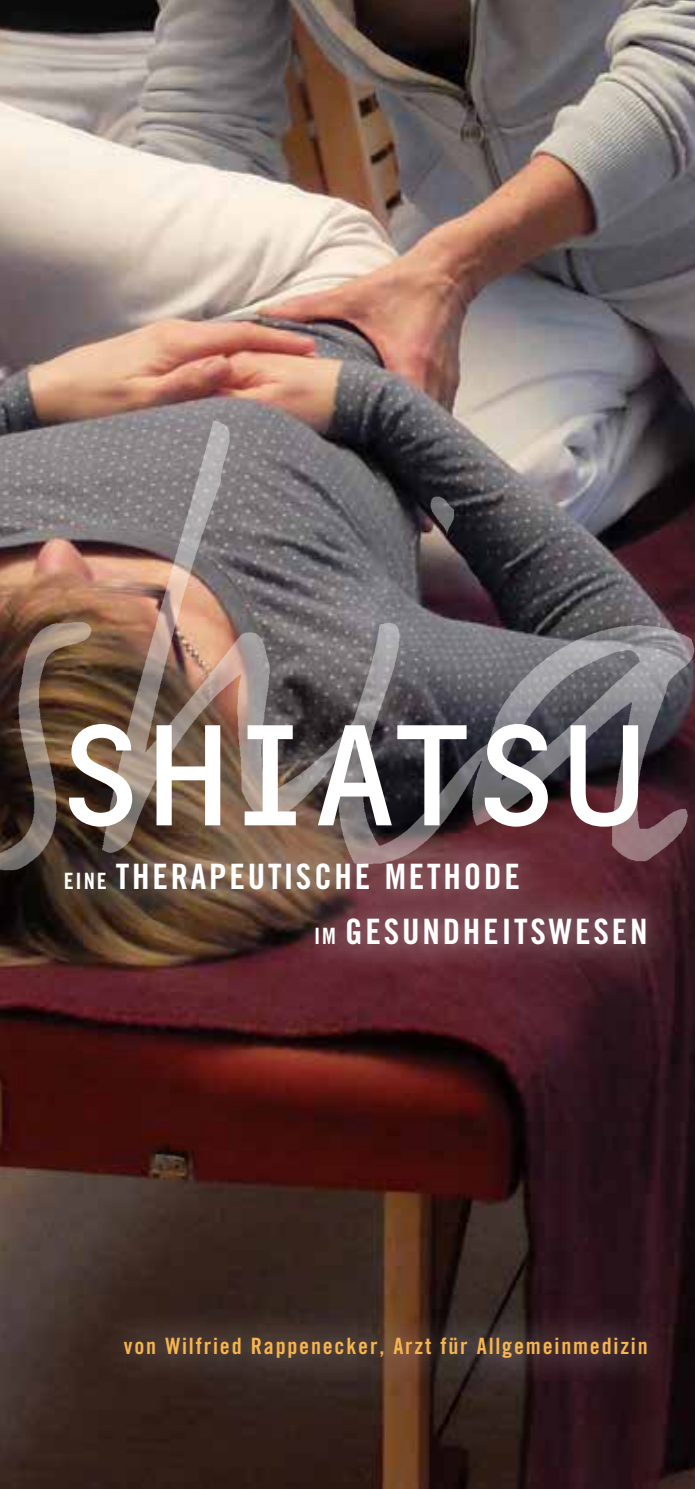
<style>
.page{position:relative;width:695px;height:1489px;background:#fff}
.page>*{position:absolute;margin:0;border:0;box-sizing:border-box;transform-origin:0 0}
.t1{font:147.5px "OCR Buero";letter-spacing:-.15em;color:#fff}
.t2{font:35px/55px "Trade Gothic Bold Cond Twenty";letter-spacing:.08em;color:#fff}
.t3{font:22.5px "Trade Gothic Bold Cond Twenty";letter-spacing:.08em;color:#f8b54f}
.s1{font-size:22.5px}
</style>
<div class="page">
<img style="left:0;top:0;width:694px;height:1488px">
<img style="left:0;top:418px;width:694px;height:456px">
<div style="left:34px;top:830px;width:643px;height:558px;background:#fff;opacity:.75"></div>
<h1 class="t1" style="left:47px;top:695px;width:611px">SHIATSU</h1>
<h2 class="t2" style="left:314px;top:848px;width:335px;text-indent:-250px"><span class="s1">EINE</span> THERAPEUTISCHE METHODE<br><span class="s1">IM</span> GESUNDHEITSWESEN</h2>
<p class="t3" style="left:124px;top:1331px;width:525px">VON WILFRIED RAPPENECKER, ARZT FÜR ALLGEMEINMEDIZIN</p>
</div>
